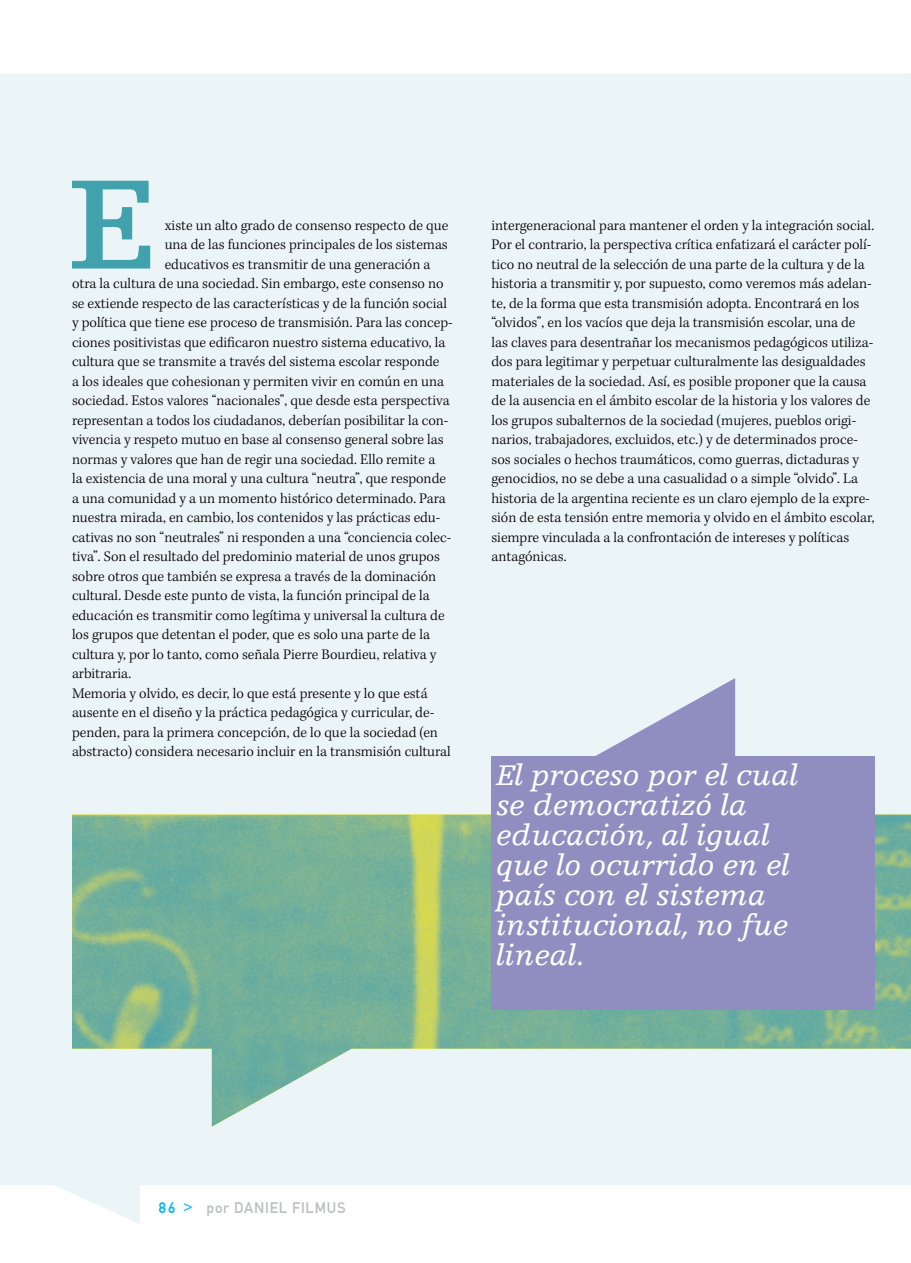
<style>
.page{position:relative;width:911px;height:1263px;background:#fff}
.page>*{position:absolute;margin:0;border:0;box-sizing:border-box;transform-origin:0 0}
.t1{font:700 134.7px "Egyptienne F";color:#41a2ae}
.t2{font:italic 30px/30px "Egyptienne F";color:#fff}
.t3{font:300 15px/19.5px "Kepler Std";color:#000}
.t4{font:15px "DIN1451 Mittelschrift";letter-spacing:.05em;color:#bcbec0}
.s1{color:#00b3f0}
</style>
<div class="page">
<div style="left:0;top:73px;width:911px;height:1151px;background:#ebf4f7"></div>
<img style="left:72px;top:814px;width:839px;height:313px">
<div style="left:491px;top:756px;width:384px;height:254px;background:#908ec1"></div>
<svg style="left:595px;top:678px;width:140px;height:78px"></svg>
<h1 class="t1" style="left:68px;top:150px;width:91px">E</h1>
<p class="t3" style="left:165px;top:216px;width:285px">xiste un alto grado de consenso respecto de que</p>
<p class="t3" style="left:165px;top:235px;width:285px">una de las funciones principales de los sistemas</p>
<p class="t3" style="left:165px;top:255px;width:267px">educativos es transmitir de una generación a</p>
<p class="t3" style="left:72px;top:274px;width:373px">otra la cultura de una sociedad. Sin embargo, este consenso no</p>
<p class="t3" style="left:72px;top:294px;width:377px">se extiende respecto de las características y de la función social</p>
<p class="t3" style="left:72px;top:313px;width:382px">y política que tiene ese proceso de transmisión. Para las concep-</p>
<p class="t3" style="left:72px;top:333px;width:375px">ciones positivistas que edificaron nuestro sistema educativo, la</p>
<p class="t3" style="left:72px;top:352px;width:369px">cultura que se transmite a través del sistema escolar responde</p>
<p class="t3" style="left:72px;top:372px;width:374px">a los ideales que cohesionan y permiten vivir en común en una</p>
<p class="t3" style="left:72px;top:391px;width:379px">sociedad. Estos valores “nacionales”, que desde esta perspectiva</p>
<p class="t3" style="left:72px;top:411px;width:378px">representan a todos los ciudadanos, deberían posibilitar la con-</p>
<p class="t3" style="left:72px;top:430px;width:373px">vivencia y respeto mutuo en base al consenso general sobre las</p>
<p class="t3" style="left:72px;top:450px;width:365px">normas y valores que han de regir una sociedad. Ello remite a</p>
<p class="t3" style="left:72px;top:469px;width:376px">la existencia de una moral y una cultura “neutra”, que responde</p>
<p class="t3" style="left:72px;top:489px;width:375px">a una comunidad y a un momento histórico determinado. Para</p>
<p class="t3" style="left:72px;top:508px;width:370px">nuestra mirada, en cambio, los contenidos y las prácticas edu-</p>
<p class="t3" style="left:72px;top:528px;width:381px">cativas no son “neutrales” ni responden a una “conciencia colec-</p>
<p class="t3" style="left:72px;top:547px;width:369px">tiva”. Son el resultado del predominio material de unos grupos</p>
<p class="t3" style="left:72px;top:567px;width:366px">sobre otros que también se expresa a través de la dominación</p>
<p class="t3" style="left:72px;top:586px;width:359px">cultural. Desde este punto de vista, la función principal de la</p>
<p class="t3" style="left:72px;top:606px;width:374px">educación es transmitir como legítima y universal la cultura de</p>
<p class="t3" style="left:72px;top:625px;width:359px">los grupos que detentan el poder, que es solo una parte de la</p>
<p class="t3" style="left:72px;top:645px;width:366px">cultura y, por lo tanto, como señala Pierre Bourdieu, relativa y</p>
<p class="t3" style="left:72px;top:664px;width:61px">arbitraria.</p>
<p class="t3" style="left:72px;top:684px;width:357px">Memoria y olvido, es decir, lo que está presente y lo que está</p>
<p class="t3" style="left:72px;top:703px;width:364px">ausente en el diseño y la práctica pedagógica y curricular, de-</p>
<p class="t3" style="left:72px;top:723px;width:367px">penden, para la primera concepción, de lo que la sociedad (en</p>
<p class="t3" style="left:72px;top:742px;width:380px">abstracto) considera necesario incluir en la transmisión cultural</p>
<p class="t3" style="left:491px;top:216px;width:385px">intergeneracional para mantener el orden y la integración social.<br>Por el contrario, la perspectiva crítica enfatizará el carácter polí&shy;tico no neutral de la selección de una parte de la cultura y de la historia a transmitir y, por supuesto, como veremos más adelan&shy;te, de la forma que esta transmisión adopta. Encontrará en los “olvidos”, en los vacíos que deja la transmisión escolar, una de las claves para desentrañar los mecanismos pedagógicos utiliza&shy;dos para legitimar y perpetuar culturalmente las desigualdades materiales de la sociedad. Así, es posible proponer que la causa de la ausencia en el ámbito escolar de la historia y los valores de los grupos subalternos de la sociedad (mujeres, pueblos origi&shy;narios, trabajadores, excluidos, etc.) y de determinados proce&shy;sos sociales o hechos traumáticos, como guerras, dictaduras y genocidios, no se debe a una casualidad o a simple “olvido”. La historia de la argentina reciente es un claro ejemplo de la expre&shy;sión de esta tensión entre memoria y olvido en el ámbito escolar, siempre vinculada a la confrontación de intereses y políticas antagónicas.</p>
<h2 class="t2" style="left:496px;top:760px;width:303px">El proceso por el cual se democratizó la educación, al igual que lo ocurrido en el país con el sistema institucional, no fue lineal.</h2>
<p class="t4" style="left:159px;top:1199px;width:188px"><span class="s1">86 &gt;</span> POR DANIEL FILMUS</p>
</div>
